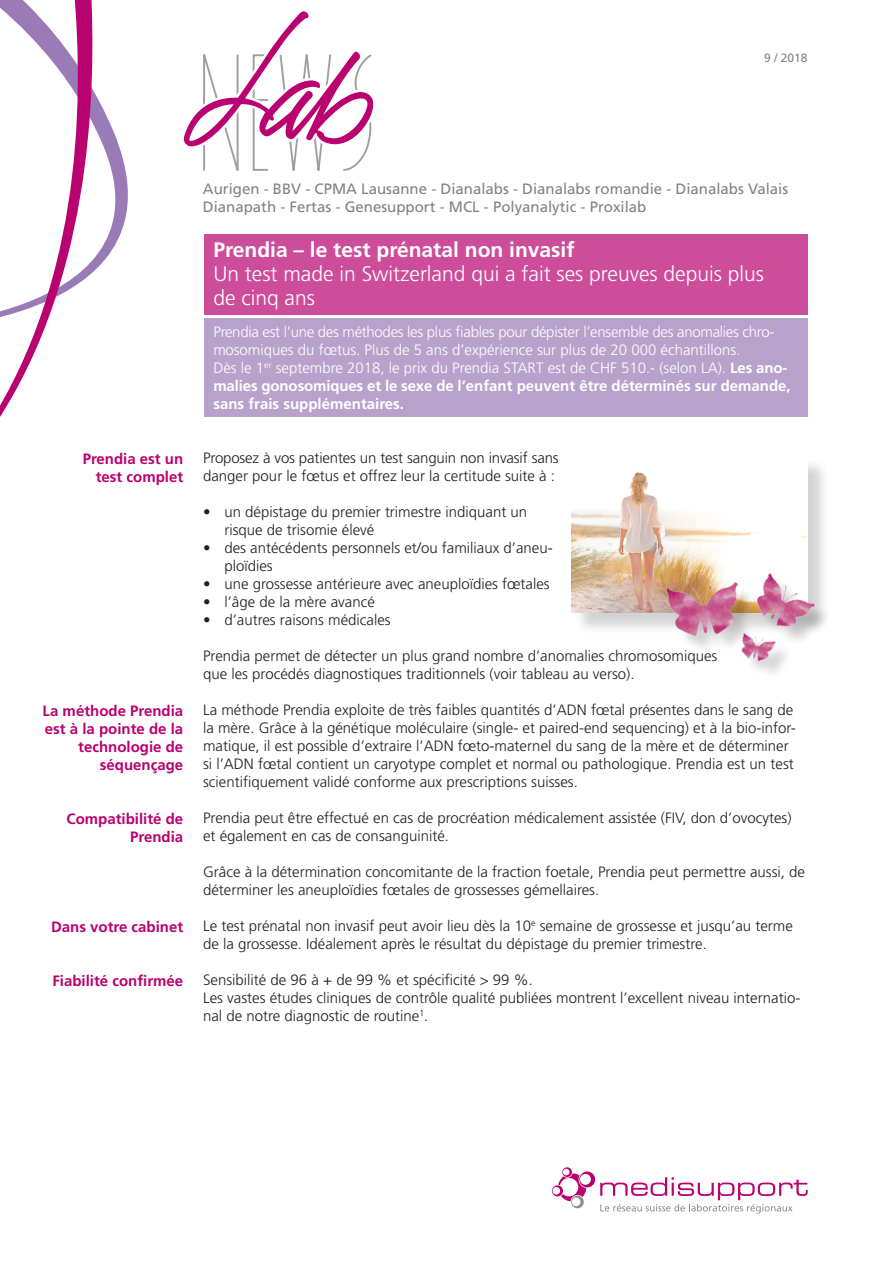
<style>
.page{position:relative;width:893px;height:1263px;background:#fff}
.page>*{position:absolute;margin:0;border:0;box-sizing:border-box;transform-origin:0 0}
.t1{font:300 21px/24px "Frutiger LT Std";color:#fff}
.t2{font:700 21px "Frutiger LT Std";color:#fff}
.t3{font:300 15px/18px "Frutiger LT Std";color:#231f20}
.t4{font:300 15px/18px "Frutiger LT Std";color:#fff}
.t5{font:700 15px/18px "Frutiger LT Std";color:#ba0170;text-align:right}
.t6{font:15px/18px "Frutiger LT Std";color:#808285}
.t7{font:12px "Frutiger LT Std";color:#808285}
.s1{font-weight:700}
</style>
<div class="page">
<div style="left:204px;top:234px;width:603px;height:81px;background:#ce4d9b"></div>
<svg style="left:552px;top:1167px;width:256px;height:46px"></svg>
<div style="left:204px;top:318px;width:603px;height:99px;background:#b8a2cc"></div>
<div style="left:574px;top:458px;width:255px;height:177px;background:#231f20;opacity:.2"></div>
<img style="left:571px;top:458px;width:236px;height:155px">
<div style="left:669px;top:585px;width:87px;height:69px;background:#231f20;opacity:.2"></div>
<img style="left:667px;top:582px;width:74px;height:56px">
<div style="left:759px;top:577px;width:73px;height:69px;background:#231f20;opacity:.2"></div>
<img style="left:748px;top:573px;width:67px;height:63px">
<div style="left:744px;top:636px;width:49px;height:43px;background:#231f20;opacity:.2"></div>
<img style="left:738px;top:633px;width:38px;height:31px">
<svg style="left:193px;top:11px;width:181px;height:160px"></svg>
<svg style="left:0;top:0;width:191px;height:417px"></svg>
<p class="t7" style="left:764px;top:51px;width:45px">9 / 2018</p>
<p class="t5" style="left:83px;top:450px;width:102px">Prendia est un test complet</p>
<p class="t5" style="left:43px;top:702px;width:142px">La méthode Prendia est à la pointe de la technologie de séquençage</p>
<p class="t5" style="left:67px;top:810px;width:118px">Compatibilité de<br>Prendia</p>
<p class="t5" style="left:51px;top:918px;width:134px">Dans votre cabinet</p>
<p class="t5" style="left:52px;top:972px;width:132px">Fiabilité confirmée</p>
<p class="t6" style="left:203px;top:180px;width:587px">Aurigen - BBV - CPMA Lausanne - Dianalabs - Dianalabs romandie - Dianalabs Valais<br>Dianapath - Fertas - Genesupport - MCL - Polyanalytic - Proxilab</p>
<h1 class="t2" style="left:213px;top:238px;width:363px">Prendia – le test prénatal non invasif</h1>
<h1 class="t1" style="left:213px;top:262px;width:552px">Un test made in Switzerland qui a fait ses preuves depuis plus de cinq ans</h1>
<p class="t4" style="left:213px;top:323px;width:579px">Prendia est l’une des méthodes les plus fiables pour dépister l’ensemble des anomalies chro&shy;mosomiques du fœtus. Plus de 5 ans d’expérience sur plus de 20 000 échantillons.<br>Dès le 1<sup>er</sup> septembre 2018, le prix du Prendia START est de CHF 510.- (selon LA). <span class="s1">Les ano&shy;malies gonosomiques et le sexe de l’enfant peuvent être déterminés sur demande, sans frais supplémentaires.</span></p>
<p class="t3" style="left:203px;top:449px;width:357px">Proposez à vos patientes un test sanguin non invasif sans danger pour le fœtus et offrez leur la certitude suite à :</p>
<p class="t3" style="left:224px;top:503px;width:304px;text-indent:-21px">• un dépistage du premier trimestre indiquant un risque de trisomie élevé</p>
<p class="t3" style="left:224px;top:539px;width:330px;text-indent:-21px">• des antécédents personnels et/ou familiaux d’aneu&shy;ploïdies</p>
<p class="t3" style="left:203px;top:575px;width:348px">• une grossesse antérieure avec aneuploïdies fœtales</p>
<p class="t3" style="left:203px;top:593px;width:173px">• l’âge de la mère avancé</p>
<p class="t3" style="left:203px;top:611px;width:189px">• d’autres raisons médicales</p>
<p class="t3" style="left:203px;top:647px;width:516px">Prendia permet de détecter un plus grand nombre d’anomalies chromosomiques que les procédés diagnostiques traditionnels (voir tableau au verso).</p>
<p class="t3" style="left:203px;top:701px;width:594px">La méthode Prendia exploite de très faibles quantités d’ADN fœtal présentes dans le sang de la mère. Grâce à la génétique moléculaire (single- et paired-end sequencing) et à la bio-infor&shy;matique, il est possible d’extraire l’ADN fœto-maternel du sang de la mère et de déterminer si l’ADN fœtal contient un caryotype complet et normal ou pathologique. Prendia est un test scientifiquement validé conforme aux prescriptions suisses.</p>
<p class="t3" style="left:203px;top:809px;width:590px">Prendia peut être effectué en cas de procréation médicalement assistée (FIV, don d’ovocytes) et également en cas de consanguinité.</p>
<p class="t3" style="left:203px;top:863px;width:603px">Grâce à la détermination concomitante de la fraction foetale, Prendia peut permettre aussi, de déterminer les aneuploïdies fœtales de grossesses gémellaires.</p>
<p class="t3" style="left:203px;top:917px;width:591px">Le test prénatal non invasif peut avoir lieu dès la 10<sup>e</sup> semaine de grossesse et jusqu’au terme de la grossesse. Idéalement après le résultat du dépistage du premier trimestre.</p>
<p class="t3" style="left:203px;top:971px;width:599px">Sensibilité de 96 à + de 99 % et spécificité &gt; 99 %.<br>Les vastes études cliniques de contrôle qualité publiées montrent l’excellent niveau internatio&shy;nal de notre diagnostic de routine<sup>1</sup>.</p>
</div>
